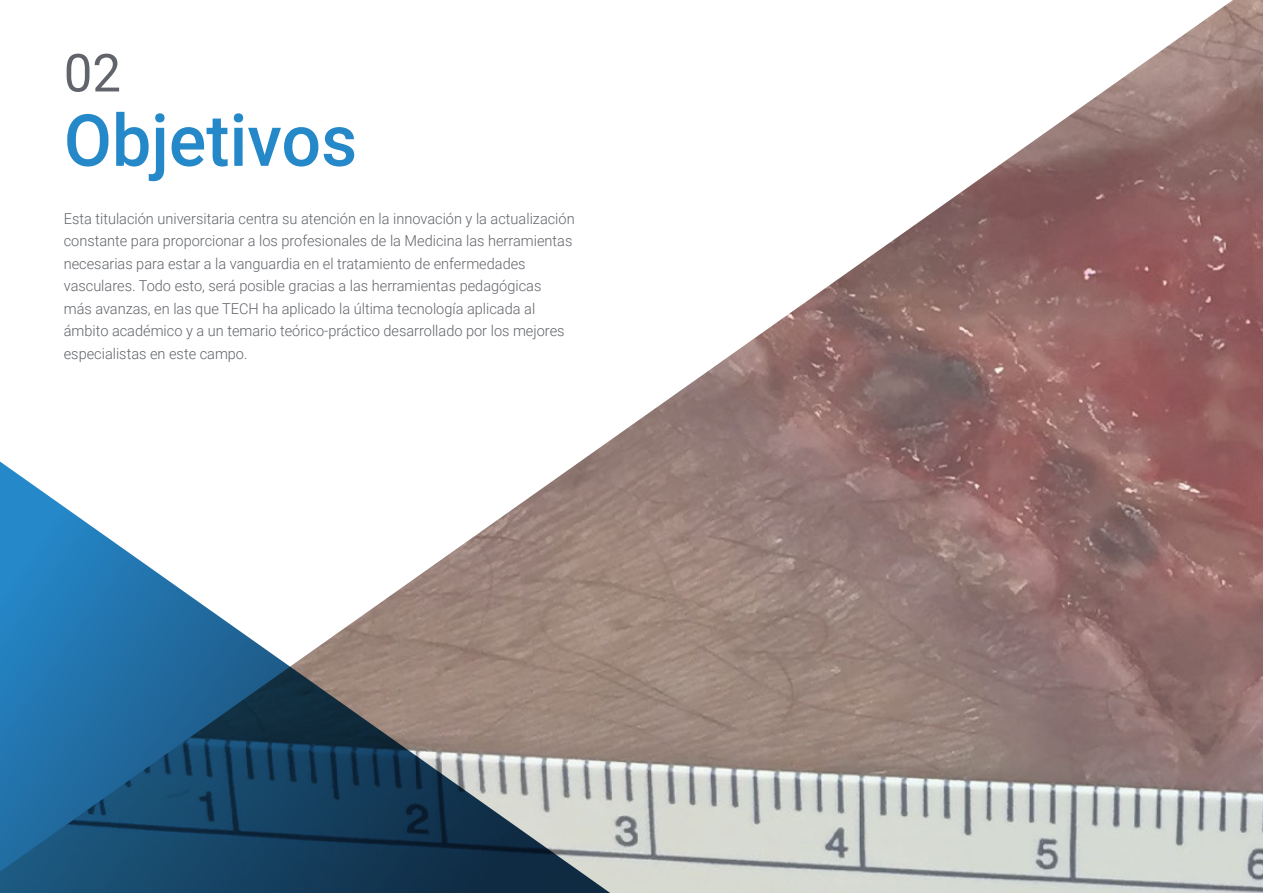
<style>
.page{position:relative;width:1263px;height:893px;background:#fff}
.page>*{position:absolute;margin:0;border:0;box-sizing:border-box;transform-origin:0 0}
.t1{font:500 72px "Roboto";color:#2488c9}
.t2{font:52.5px "Roboto";color:#61646a}
.t3{font:300 15px/22.5px "Roboto";color:#61646a}
</style>
<div class="page">
<img style="left:602px;top:0;width:661px;height:893px">
<svg style="left:0;top:446px;width:640px;height:447px"></svg>
<h2 class="t2" style="left:64px;top:36px;width:59px">02</h2>
<h1 class="t1" style="left:64px;top:90px;width:295px">Objetivos</h1>
<p class="t3" style="left:64px;top:207px;width:512px">Esta titulación universitaria centra su atención en la innovación y la actualización constante para proporcionar a los profesionales de la Medicina las herramientas necesarias para estar a la vanguardia en el tratamiento de enfermedades vasculares. Todo esto, será posible gracias a las herramientas pedagógicas<br>más avanzas, en las que TECH ha aplicado la última tecnología aplicada al ámbito académico y a un temario teórico-práctico desarrollado por los mejores especialistas en este campo.</p>
</div>
